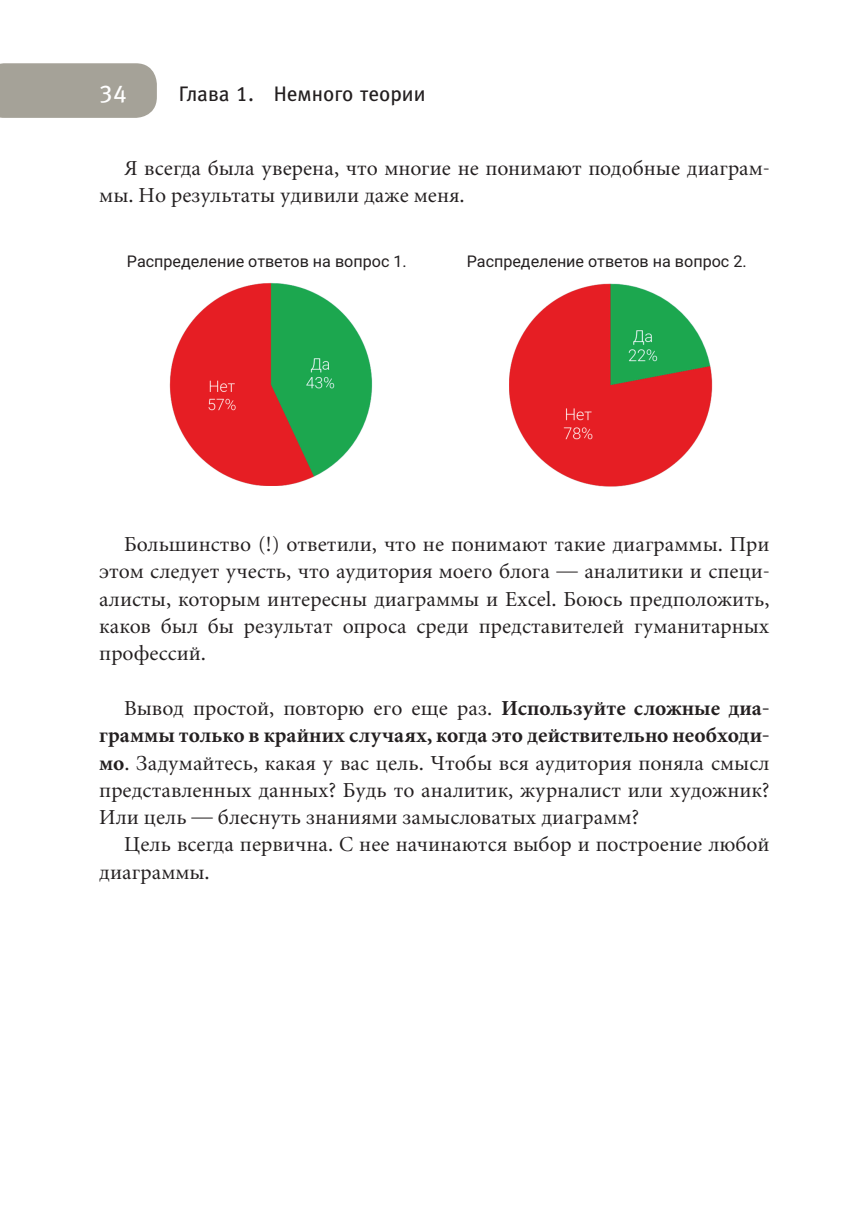
<style>
.page{position:relative;width:844px;height:1216px;background:#fff}
.page>*{position:absolute;margin:0;border:0;box-sizing:border-box;transform-origin:0 0}
.Kolontitul{font:24.5px "Meta Book LFC";color:#fff}
.Обычный{font:21px/27.3px "Miniature C";color:#231f20}
.Kolontitul-2{font:21px "Meta Book LFC";color:#231f20}
.t1{font:16.1px "Roboto";color:#231f20}
.s1{font-weight:700}
</style>
<div class="page">
<div style="left:0;top:63px;width:157px;height:55px;background:#a5a298"></div>
<img style="left:169px;top:283px;width:203px;height:203px">
<img style="left:509px;top:284px;width:202px;height:202px">
<p class="Kolontitul" style="left:99px;top:80px;width:29px">34</p>
<p class="Kolontitul-2" style="left:179px;top:82px;width:248px">Глава 1. Немного теории</p>
<p class="Обычный" style="left:99px;top:154px;width:671px;text-indent:25px">Я всегда была уверена, что многие не понимают подобные диаграм&shy;мы. Но результаты удивили даже меня.</p>
<p class="t1" style="left:127px;top:250px;width:281px">Распределение ответов на вопрос 1.</p>
<p class="t1" style="left:466px;top:250px;width:281px">Распределение ответов на вопрос 2.</p>
<p class="Обычный" style="left:99px;top:530px;width:671px;text-align:justify;text-indent:25px">Большинство (!) ответили, что не понимают такие диаграммы. При этом следует учесть, что аудитория моего блога — аналитики и специ&shy;алисты, которым интересны диаграммы и Excel. Боюсь предположить, каков был бы результат опроса среди представителей гуманитарных профессий.</p>
<p class="Обычный" style="left:99px;top:694px;width:671px;text-align:justify;text-indent:25px">Вывод простой, повторю его еще раз. <span class="s1">Используйте сложные диа&shy;граммы только в крайних случаях, когда это действительно необходи&shy;мо</span>. Задумайтесь, какая у вас цель. Чтобы вся аудитория поняла смысл представленных данных? Будь то аналитик, журналист или художник?<br>Или цель — блеснуть знаниями замысловатых диаграмм?</p>
<p class="Обычный" style="left:99px;top:830px;width:671px;text-indent:25px">Цель всегда первична. С нее начинаются выбор и построение любой диаграммы.</p>
</div>
